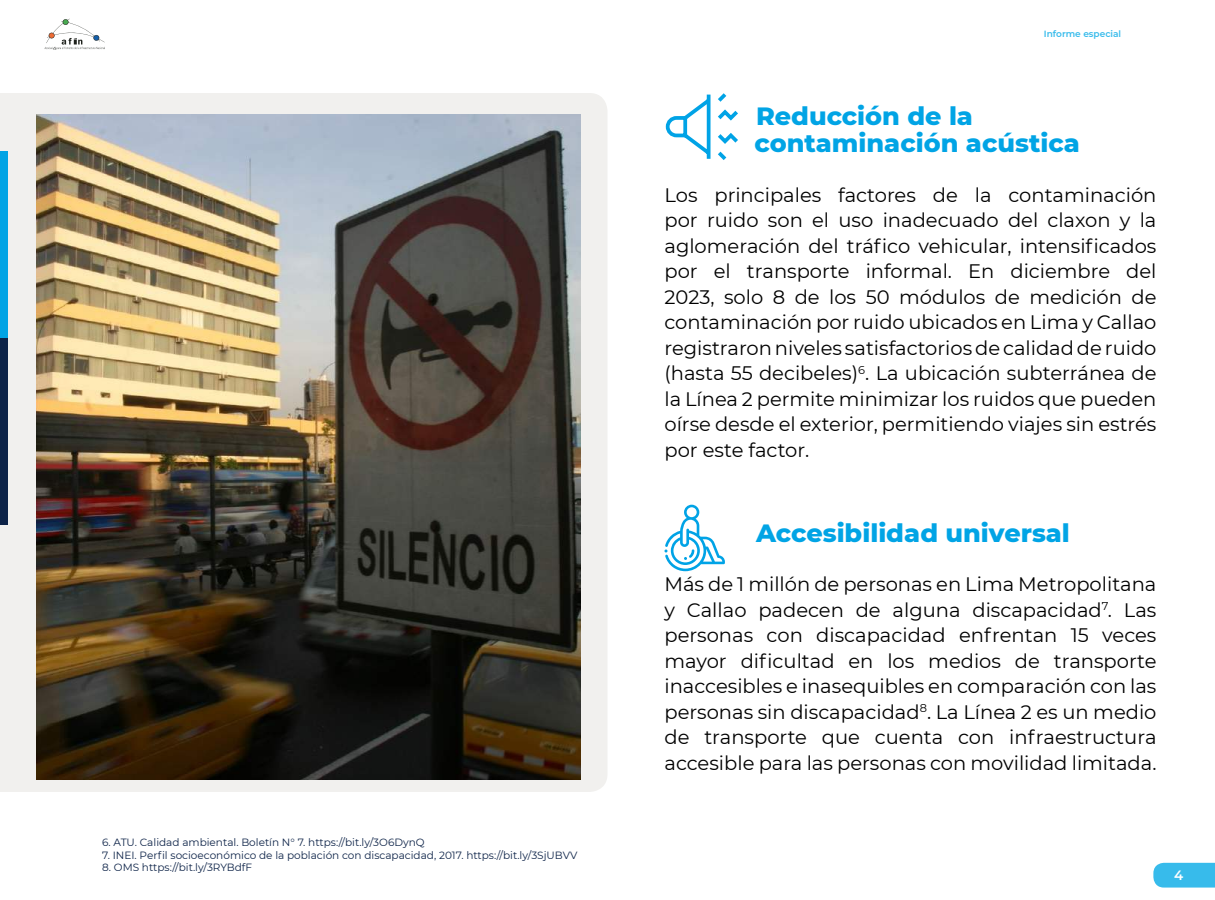
<style>
.page{position:relative;width:1215px;height:900px;background:#fff}
.page>*{position:absolute;margin:0;border:0;box-sizing:border-box;transform-origin:0 0}
.t1{font:800 25.5px/27px "Montserrat";color:#01a4e5}
.t2{font:19.5px/25.5px "Montserrat";color:#000;text-align:justify}
.t3{font:600 13.5px "Montserrat";color:#fff}
.t4{font:10.5px "Montserrat";color:#0d2348}
.t5{font:600 9px "Montserrat";color:#37bbeb}
</style>
<div class="page">
<svg style="left:1153px;top:863px;width:62px;height:25px"></svg>
<svg style="left:45px;top:19px;width:60px;height:31px"></svg>
<div style="left:0;top:93px;width:607px;height:699px;background:#f1f0ee"></div>
<div style="left:0;top:151px;width:8px;height:187px;background:#01a4e5"></div>
<div style="left:0;top:338px;width:8px;height:187px;background:#0d2348"></div>
<svg style="left:665px;top:93px;width:73px;height:67px"></svg>
<svg style="left:664px;top:505px;width:61px;height:66px"></svg>
<img style="left:36px;top:114px;width:545px;height:666px">
<p class="t4" style="left:102px;top:835px;width:324px">6. ATU. Calidad ambiental. Boletín N° 7. https://bit.ly/3O6DynQ</p>
<p class="t4" style="left:102px;top:848px;width:477px">7. INEI. Perfil socioeconómico de la población con discapacidad, 2017. https://bit.ly/3SjUBVV</p>
<p class="t4" style="left:102px;top:861px;width:152px">8. OMS https://bit.ly/3RYBdfF</p>
<p class="t5" style="left:1044px;top:28px;width:79px">Informe especial</p>
<h1 class="t1" style="left:754px;top:101px;width:327px">Reducción de la contaminación acústica</h1>
<p class="t2" style="left:664px;top:181px;width:494px">Los principales factores de la contaminación por ruido son el uso inadecuado del claxon y la aglomeración del tráfico vehicular, intensificados por el transporte informal. En diciembre del 2023, solo 8 de los 50 módulos de medición de contaminación por ruido ubicados en Lima y Callao registraron niveles satisfactorios de calidad de ruido (hasta 55 decibeles)<sup>6</sup>. La ubicación subterránea de la Línea 2 permite minimizar los ruidos que pueden oírse desde el exterior, permitiendo viajes sin estrés por este factor.</p>
<h1 class="t1" style="left:756px;top:518px;width:315px">Accesibilidad universal</h1>
<p class="t2" style="left:664px;top:571px;width:494px">Más de 1 millón de personas en Lima Metropolitana y Callao padecen de alguna discapacidad<sup>7</sup>. Las personas con discapacidad enfrentan 15 veces mayor dificultad en los medios de transporte inaccesibles e inasequibles en comparación con las personas sin discapacidad<sup>8</sup>. La Línea 2 es un medio de transporte que cuenta con infraestructura accesible para las personas con movilidad limitada.</p>
<p class="t3" style="left:1174px;top:865px;width:11px">4</p>
</div>
